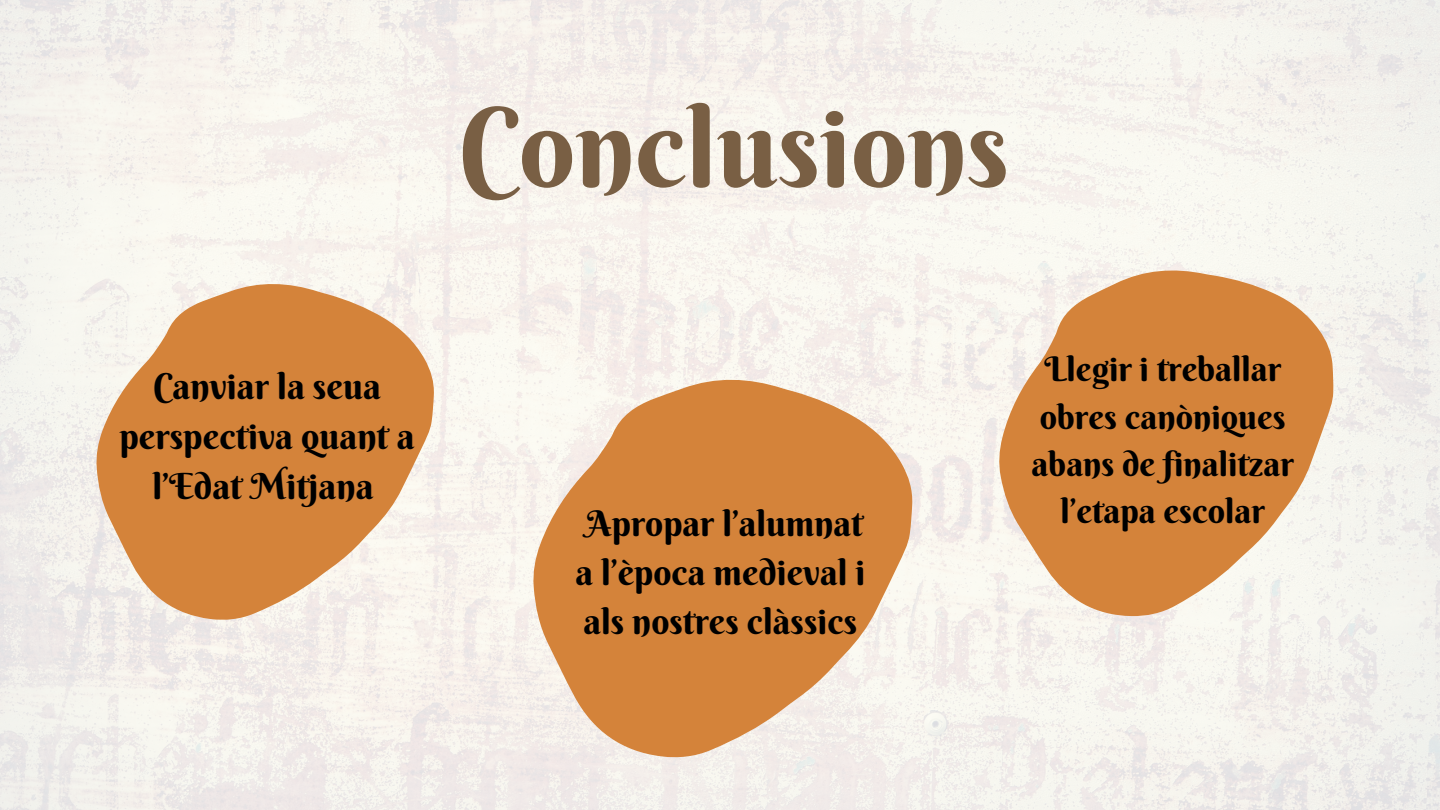
<style>
.page{position:relative;width:1440px;height:810px;background:#fff}
.page>*{position:absolute;margin:0;border:0;box-sizing:border-box;transform-origin:0 0}
.t1{font:110.7px "Berkshire Swash";color:#795f44}
.t2{font:35.9px/49.9px "Berkshire Swash";color:#000;text-align:center}
.t3{font:35.5px/49.3px "Berkshire Swash";color:#000;text-align:justify}
.t4{font:34px/47.2px "Berkshire Swash";color:#000;text-align:center}
</style>
<div class="page">
<img style="left:0;top:0;width:1440px;height:810px">
<svg style="left:59px;top:245px;width:400px;height:422px"></svg>
<svg style="left:492px;top:336px;width:448px;height:474px"></svg>
<svg style="left:975px;top:245px;width:375px;height:403px;fill:#d4833a"></svg>
<p class="t1" style="left:458px;top:79px;width:552px">Conclusions</p>
<p class="t2" style="left:119px;top:361px;width:297px">Canviar la seua perspectiva quant a l’Edat Mitjana</p>
<p class="t3" style="left:575px;top:498px;width:291px">Apropar l’alumnat a l’època medieval i als nostres clàssics</p>
<p class="t4" style="left:1032px;top:346px;width:264px">Llegir i treballar obres canòniques abans de finalitzar l’etapa escolar</p>
</div>
